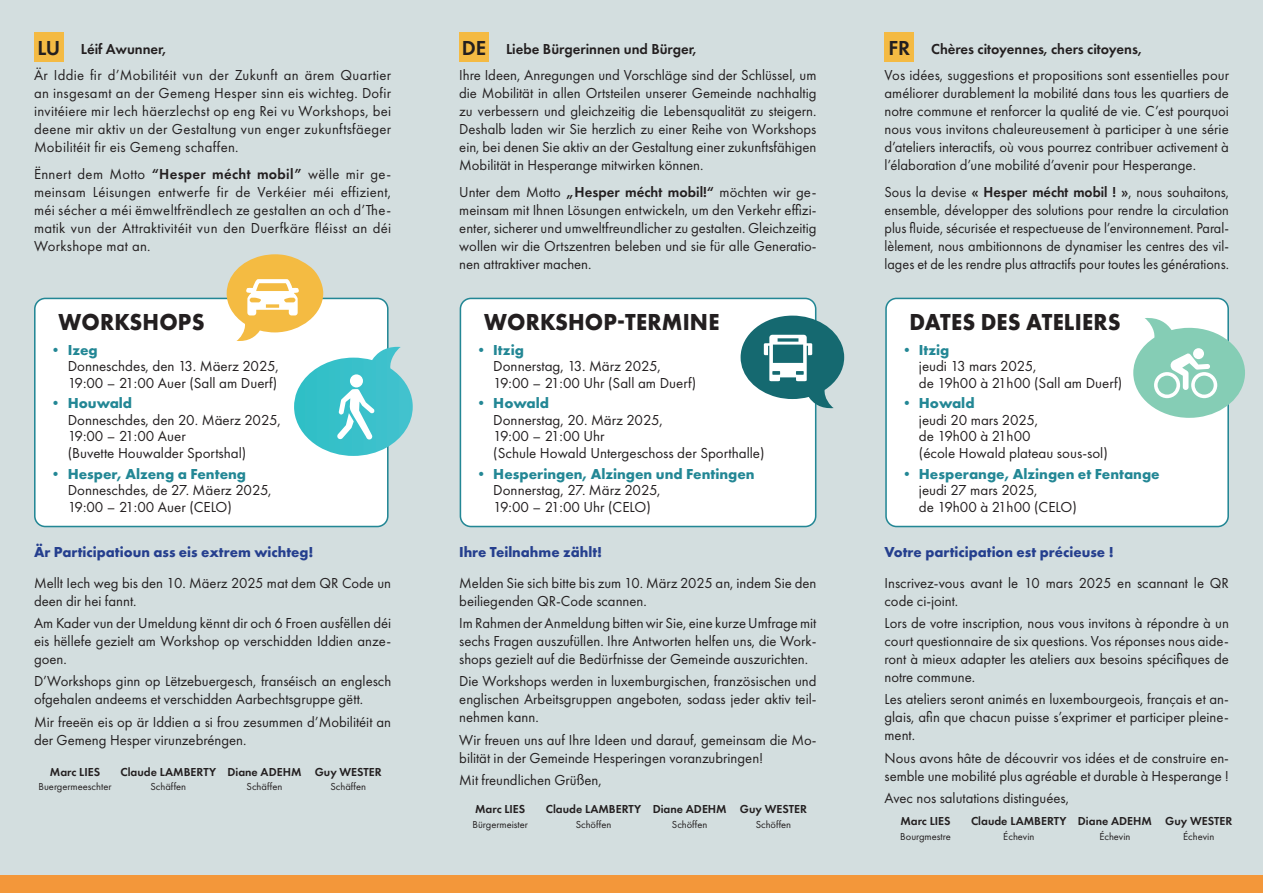
<style>
.page{position:relative;width:1263px;height:893px;background:#d3dedf}
.page>*{position:absolute;margin:0;border:0;box-sizing:border-box;transform-origin:0 0}
.t1{font:700 24px "Futura PT";letter-spacing:.01em;color:#231f20;scale:.94 1}
.t2{font:600 21px "Futura PT";color:#231f20}
.t3{font:15px/18px "Futura PT";color:#231f20}
.t4{font:15px/18px "Futura PT";color:#231f20;text-align:justify;scale:.95 1}
.t5{font:700 15px "Futura PT";color:#238795}
.t6{font:700 15px "Futura PT";color:#253f8e}
.t7{font:600 15px "Futura PT";color:#231f20}
.t8{font:600 12px "Futura PT";color:#231f20}
.t9{font:10.5px "Futura PT";color:#231f20}
.s1{font-weight:600}
</style>
<div class="page">
<div style="left:886px;top:298px;width:342px;height:228px;background:#fff;border-radius:11px"></div>
<div style="left:885px;top:298px;width:344px;height:229px;border:2px solid #238795;border-radius:11px"></div>
<div style="left:460px;top:298px;width:356px;height:228px;background:#fff;border-radius:11px"></div>
<div style="left:460px;top:298px;width:356px;height:229px;border:2px solid #238795;border-radius:11px"></div>
<div style="left:35px;top:298px;width:353px;height:228px;background:#fff;border-radius:11px"></div>
<div style="left:34px;top:298px;width:355px;height:229px;border:2px solid #238795;border-radius:11px"></div>
<div style="left:34px;top:32px;width:30px;height:30px;background:#f4ba43"></div>
<div style="left:459px;top:32px;width:30px;height:30px;background:#f4ba43"></div>
<div style="left:884px;top:32px;width:30px;height:30px;background:#f4ba43"></div>
<svg style="left:1133px;top:317px;width:112px;height:101px"></svg>
<svg style="left:741px;top:316px;width:103px;height:93px"></svg>
<svg style="left:227px;top:254px;width:186px;height:202px"></svg>
<div style="left:0;top:876px;width:1263px;height:17px;background:#f3973a"></div>
<h2 class="t2" style="left:37px;top:35px;width:24px">LU</h2>
<h2 class="t2" style="left:462px;top:35px;width:26px">DE</h2>
<h2 class="t2" style="left:888px;top:35px;width:23px">FR</h2>
<p class="t7" style="left:81px;top:40px;width:87px">Léif Awunner,</p>
<p class="t3" style="left:34px;top:66px;width:359px;text-align:justify">Är Iddie fir d’Mobilitéit vun der Zukunft an ärem Quartier an insgesamt an der Gemeng Hesper sinn eis wichteg. Dofir invitéiere mir Iech häerzlechst op eng Rei vu Workshops, bei deene mir aktiv un der Gestaltung vun enger zukunftsfäeger Mobilitéit fir eis Gemeng schaffen.</p>
<p class="t3" style="left:34px;top:165px;width:359px;text-align:justify">Ënnert dem Motto <span class="s1">“Hesper mécht mobil”</span> wëlle mir ge&shy;meinsam Léisungen entwerfe fir de Verkéier méi effizient, méi sécher a méi ëmweltfrëndlech ze gestalten an och d’The&shy;matik vun der Attraktivitéit vun den Duerfkäre fléisst an déi Workshope mat an.</p>
<p class="t7" style="left:506px;top:40px;width:192px">Liebe Bürgerinnen und Bürger,</p>
<p class="t3" style="left:459px;top:66px;width:359px;text-align:justify">Ihre Ideen, Anregungen und Vorschläge sind der Schlüssel, um die Mobilität in allen Ortsteilen unserer Gemeinde nachhaltig zu verbessern und gleichzeitig die Lebensqualität zu steigern.<br>Deshalb laden wir Sie herzlich zu einer Reihe von Workshops ein, bei denen Sie aktiv an der Gestaltung einer zukunftsfähigen Mobilität in Hesperange mitwirken können.</p>
<p class="t3" style="left:459px;top:183px;width:359px;text-align:justify">Unter dem Motto <span class="s1">„Hesper mécht mobil!“</span> möchten wir ge&shy;meinsam mit Ihnen Lösungen entwickeln, um den Verkehr effizi&shy;enter, sicherer und umweltfreundlicher zu gestalten. Gleichzeitig wollen wir die Ortszentren beleben und sie für alle Generatio&shy;nen attraktiver machen.</p>
<p class="t7" style="left:931px;top:40px;width:212px">Chères citoyennes, chers citoyens,</p>
<p class="t3" style="left:884px;top:66px;width:346px;text-align:justify">Vos idées, suggestions et propositions sont essentielles pour améliorer durablement la mobilité dans tous les quartiers de notre commune et renforcer la qualité de vie. C’est pourquoi nous vous invitons chaleureusement à participer à une série d’ateliers interactifs, où vous pourrez contribuer activement à l’élaboration d’une mobilité d’avenir pour Hesperange.</p>
<p class="t4" style="left:884px;top:183px;width:364px">Sous la devise <span class="s1">« Hesper mécht mobil ! »</span>, nous souhaitons, ensemble, développer des solutions pour rendre la circulation plus fluide, sécurisée et respectueuse de l’environnement. Paral&shy;lèlement, nous ambitionnons de dynamiser les centres des vil&shy;lages et de les rendre plus attractifs pour toutes les générations.</p>
<h1 class="t1" style="left:58px;top:307px;width:157px">WORKSHOPS</h1>
<p class="t5" style="left:48px;top:340px;width:51px">• Izeg</p>
<p class="t3" style="left:68px;top:358px;width:213px;line-height:16.5px">Donneschdes, den 13. Mäerz 2025,<br>19:00 – 21:00 Auer (Sall am Duerf)</p>
<p class="t5" style="left:48px;top:394px;width:85px">• Houwald</p>
<p class="t3" style="left:68px;top:411px;width:215px;line-height:16.5px">Donneschdes, den 20. Mäerz 2025,<br>19:00 – 21:00 Auer<br>(Buvette Houwalder Sportshal)</p>
<p class="t5" style="left:48px;top:464px;width:199px">• Hesper, Alzeng a Fenteng</p>
<p class="t3" style="left:68px;top:482px;width:205px;line-height:16.5px">Donneschdes, de 27. Mäerz 2025,<br>19:00 – 21:00 Auer (CELO)</p>
<p class="t6" style="left:34px;top:542px;width:281px">Är Participatioun ass eis extrem wichteg!</p>
<p class="t3" style="left:34px;top:574px;width:359px">Mellt Iech weg bis den 10. Mäerz 2025 mat dem QR Code un deen dir hei fannt.</p>
<p class="t3" style="left:34px;top:614px;width:359px;text-align:justify">Am Kader vun der Umeldung kënnt dir och 6 Froen ausfëllen déi eis hëllefe gezielt am Workshop op verschidden Iddien anze&shy;goen.</p>
<p class="t3" style="left:34px;top:672px;width:359px">D’Workshops ginn op Lëtzebuergesch, franséisch an englesch ofgehalen andeems et verschidden Aarbechtsgruppe gëtt.</p>
<p class="t3" style="left:34px;top:712px;width:359px">Mir freeën eis op är Iddien a si frou zesummen d’Mobilitéit an der Gemeng Hesper virunzebréngen.</p>
<p class="t8" style="left:50px;top:764px;width:52px">Marc LIES</p>
<p class="t8" style="left:121px;top:764px;width:263px">Claude LAMBERTY Diane ADEHM Guy WESTER</p>
<p class="t9" style="left:39px;top:781px;width:74px">Buergermeeschter</p>
<p class="t9" style="left:150px;top:781px;width:37px">Schäffen</p>
<p class="t9" style="left:247px;top:781px;width:37px">Schäffen</p>
<p class="t9" style="left:330px;top:781px;width:37px">Schäffen</p>
<h1 class="t1" style="left:484px;top:307px;width:252px">WORKSHOP-TERMINE</h1>
<p class="t5" style="left:474px;top:340px;width:51px">• Itzig</p>
<p class="t3" style="left:493px;top:358px;width:204px;line-height:16.5px">Donnerstag, 13. März 2025,<br>19:00 – 21:00 Uhr (Sall am Duerf)</p>
<p class="t5" style="left:474px;top:394px;width:77px">• Howald</p>
<p class="t3" style="left:493px;top:411px;width:273px;line-height:16.5px">Donnerstag, 20. März 2025,<br>19:00 – 21:00 Uhr<br>(Schule Howald Untergeschoss der Sporthalle)</p>
<p class="t5" style="left:474px;top:464px;width:282px">• Hesperingen, Alzingen und Fentingen</p>
<p class="t3" style="left:493px;top:482px;width:169px;line-height:16.5px">Donnerstag, 27. März 2025,<br>19:00 – 21:00 Uhr (CELO)</p>
<h1 class="t1" style="left:910px;top:307px;width:226px">DATES DES ATELIERS</h1>
<p class="t5" style="left:899px;top:340px;width:51px">• Itzig</p>
<p class="t3" style="left:919px;top:358px;width:205px;line-height:16.5px">jeudi 13 mars 2025,<br>de 19h00 à 21h00 (Sall am Duerf)</p>
<p class="t5" style="left:899px;top:394px;width:77px">• Howald</p>
<p class="t3" style="left:919px;top:411px;width:190px;line-height:16.5px">jeudi 20 mars 2025,<br>de 19h00 à 21h00<br>(école Howald plateau sous-sol)</p>
<p class="t5" style="left:899px;top:464px;width:262px">• Hesperange, Alzingen et Fentange</p>
<p class="t3" style="left:919px;top:482px;width:159px;line-height:16.5px">jeudi 27 mars 2025,<br>de 19h00 à 21h00 (CELO)</p>
<p class="t6" style="left:459px;top:542px;width:144px">Ihre Teilnahme zählt!</p>
<p class="t3" style="left:459px;top:574px;width:359px">Melden Sie sich bitte bis zum 10. März 2025 an, indem Sie den beiliegenden QR-Code scannen.</p>
<p class="t3" style="left:459px;top:614px;width:359px;text-align:justify">Im Rahmen der Anmeldung bitten wir Sie, eine kurze Umfrage mit sechs Fragen auszufüllen. Ihre Antworten helfen uns, die Work&shy;shops gezielt auf die Bedürfnisse der Gemeinde auszurichten.</p>
<p class="t3" style="left:459px;top:672px;width:359px;text-align:justify">Die Workshops werden in luxemburgischen, französischen und englischen Arbeitsgruppen angeboten, sodass jeder aktiv teil&shy;nehmen kann.</p>
<p class="t3" style="left:459px;top:730px;width:359px">Wir freuen uns auf Ihre Ideen und darauf, gemeinsam die Mo&shy;bilität in der Gemeinde Hesperingen voranzubringen!</p>
<p class="t3" style="left:459px;top:771px;width:144px">Mit freundlichen Grüßen,</p>
<p class="t6" style="left:884px;top:542px;width:231px">Votre participation est précieuse !</p>
<p class="t3" style="left:884px;top:574px;width:346px">Inscrivez-vous avant le 10 mars 2025 en scannant le QR code ci-joint.</p>
<p class="t3" style="left:884px;top:614px;width:346px;text-align:justify">Lors de votre inscription, nous vous invitons à répondre à un court questionnaire de six questions. Vos réponses nous aide&shy;ront à mieux adapter les ateliers aux besoins spécifiques de notre commune.</p>
<p class="t3" style="left:884px;top:690px;width:346px;text-align:justify">Les ateliers seront animés en luxembourgeois, français et an&shy;glais, afin que chacun puisse s’exprimer et participer pleine&shy;ment.</p>
<p class="t3" style="left:884px;top:748px;width:346px">Nous avons hâte de découvrir vos idées et de construire en&shy;semble une mobilité plus agréable et durable à Hesperange !</p>
<p class="t3" style="left:884px;top:789px;width:186px">Avec nos salutations distinguées,</p>
<p class="t8" style="left:475px;top:801px;width:52px">Marc LIES</p>
<p class="t8" style="left:546px;top:801px;width:263px">Claude LAMBERTY Diane ADEHM Guy WESTER</p>
<p class="t9" style="left:472px;top:818px;width:57px">Bürgermeister</p>
<p class="t9" style="left:576px;top:818px;width:37px">Schöffen</p>
<p class="t9" style="left:672px;top:818px;width:37px">Schöffen</p>
<p class="t9" style="left:756px;top:818px;width:37px">Schöffen</p>
<p class="t8" style="left:900px;top:813px;width:52px">Marc LIES</p>
<p class="t8" style="left:971px;top:813px;width:263px">Claude LAMBERTY Diane ADEHM Guy WESTER</p>
<p class="t9" style="left:900px;top:830px;width:52px">Bourgmestre</p>
<p class="t9" style="left:1003px;top:830px;width:33px">Échevin</p>
<p class="t9" style="left:1099px;top:830px;width:33px">Échevin</p>
<p class="t9" style="left:1183px;top:830px;width:33px">Échevin</p>
</div>
